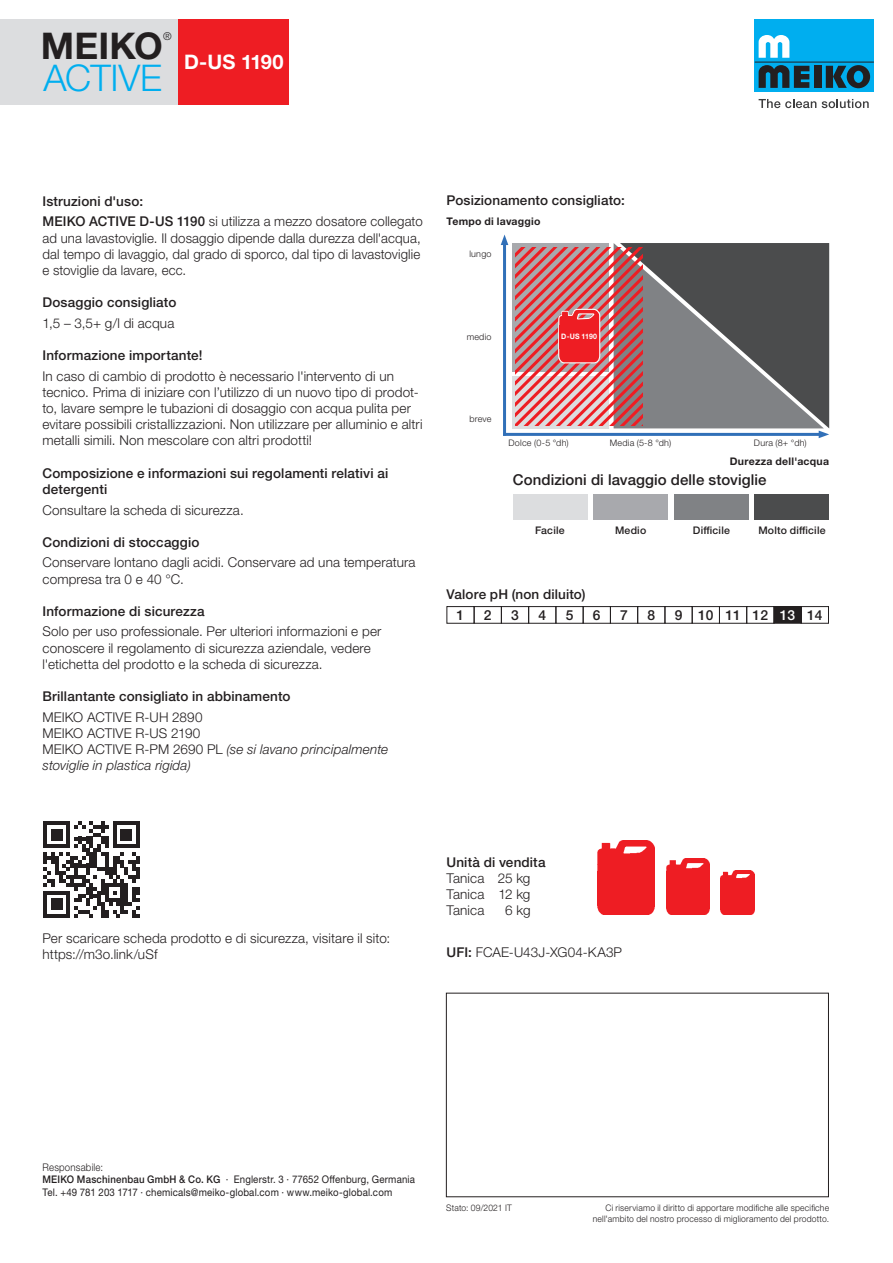
<style>
.page{position:relative;width:893px;height:1263px;background:#fff}
.page>*{position:absolute;margin:0;border:0;box-sizing:border-box;transform-origin:0 0}
.t1{font:300 36.75px "Helvetica Neue LTW1 G";letter-spacing:-.005em;color:#00aeef}
.t2{font:700 20.1px "Helvetica Neue LTW1 G";letter-spacing:-.015em;color:#fff}
.t3{font:500 15px "Helvetica Neue LTW1 G";letter-spacing:.005em;color:#231f20}
.t4{font:500 13.8px "Helvetica Neue LTW1 G";color:#231f20}
.t5{font:300 13.5px/16.2px "Helvetica Neue LTW1 G";letter-spacing:.01em;color:#231f20}
.t6{font:500 13.5px/20.4px "Helvetica Neue LTW1 G";letter-spacing:.01em;color:#231f20}
.t7{font:300 10.8px "Helvetica Neue LTW1 G";color:#231f20}
.t8{font:10.5px/12.6px "Helvetica Neue LTW1 G";letter-spacing:.015em;color:#231f20;scale:.92 1}
.t9{font:500 10.5px "Helvetica Neue LTW1 G";letter-spacing:.02em;color:#231f20}
.t10{font:700 10.5px "Helvetica Neue LTW1 G";letter-spacing:.025em;color:#231f20}
.t11{font:300 9px/10.8px "Helvetica Neue LTW1 G";letter-spacing:.025em;color:#231f20;text-align:right;scale:.95 1}
.t12{font:300 9px "Helvetica Neue LTW1 G";letter-spacing:.025em;color:#231f20}
.t13{font:700 7.5px "Helvetica Neue LTW1 G";letter-spacing:.01em;color:#fff;scale:.93 1}
.s1{font-weight:300}
.s2{font-style:italic}
.s3{color:#fff}
.s4{font-weight:500}
</style>
<div class="page">
<div style="left:446px;top:606px;width:28px;height:18px;border:1px solid #231f20"></div>
<div style="left:474px;top:606px;width:28px;height:18px;border:1px solid #231f20"></div>
<div style="left:501px;top:606px;width:28px;height:18px;border:1px solid #231f20"></div>
<div style="left:528px;top:606px;width:28px;height:18px;border:1px solid #231f20"></div>
<div style="left:555px;top:606px;width:29px;height:18px;border:1px solid #231f20"></div>
<div style="left:583px;top:606px;width:28px;height:18px;border:1px solid #231f20"></div>
<div style="left:610px;top:606px;width:28px;height:18px;border:1px solid #231f20"></div>
<div style="left:637px;top:606px;width:28px;height:18px;border:1px solid #231f20"></div>
<div style="left:665px;top:606px;width:28px;height:18px;border:1px solid #231f20"></div>
<div style="left:692px;top:606px;width:28px;height:18px;border:1px solid #231f20"></div>
<div style="left:719px;top:606px;width:28px;height:18px;border:1px solid #231f20"></div>
<div style="left:746px;top:606px;width:28px;height:18px;border:1px solid #231f20"></div>
<div style="left:774px;top:607px;width:27px;height:16px;background:#231f20"></div>
<div style="left:774px;top:606px;width:28px;height:18px;border:1px solid #231f20"></div>
<div style="left:801px;top:606px;width:28px;height:18px;border:1px solid #231f20"></div>
<div style="left:446px;top:993px;width:383px;height:204px;border:1px solid #231f20"></div>
<div style="left:755px;top:19px;width:119px;height:73px;background:#00aeef"></div>
<div style="left:814px;top:66px;width:7px;height:22px;background:#231f20"></div>
<svg style="left:826px;top:65px;width:44px;height:23px"></svg>
<hr style="left:755px;top:62px;width:119px;height:1px;background:#231f20">
<svg style="left:759px;top:35px;width:30px;height:23px"></svg>
<svg style="left:759px;top:65px;width:50px;height:23px"></svg>
<svg style="left:759px;top:99px;width:57px;height:9px"></svg>
<svg style="left:822px;top:99px;width:47px;height:9px"></svg>
<div style="left:0;top:19px;width:179px;height:85px;background:#dcdddf"></div>
<div style="left:179px;top:19px;width:110px;height:85px;background:#ee1d23"></div>
<hr style="left:503px;top:243px;width:3px;height:193px;background:#3170b8">
<svg style="left:501px;top:234px;width:7px;height:11px"></svg>
<div style="left:512px;top:243px;width:97px;height:128px;background:#a8a9ad"></div>
<div style="left:512px;top:376px;width:97px;height:52px;background:linear-gradient(to right,#dcdddf,#dcdddf)"></div>
<hr style="left:503px;top:433px;width:318px;height:3px;background:#3170b8">
<svg style="left:614px;top:243px;width:215px;height:195px;background:#6b6d70"></svg>
<div style="left:513px;top:494px;width:74px;height:26px;background:#dcdddf"></div>
<div style="left:593px;top:494px;width:75px;height:26px;background:#a8a9ad"></div>
<div style="left:674px;top:494px;width:74px;height:26px;background:#808285"></div>
<div style="left:755px;top:494px;width:74px;height:26px;background:#4b4c4d"></div>
<svg style="left:43px;top:821px;width:97px;height:97px"></svg>
<img style="left:516px;top:247px;width:127px;height:178px">
<svg style="left:558px;top:309px;width:42px;height:54px"></svg>
<div style="left:559px;top:325px;width:40px;height:23px;background:#ee1d23"></div>
<img style="left:666px;top:858px;width:43px;height:57px">
<img style="left:598px;top:841px;width:56px;height:74px">
<img style="left:721px;top:871px;width:33px;height:44px">
<p class="t7" style="left:163px;top:29px;width:10px">®</p>
<h2 class="t2" style="left:41px;top:49px;width:244px"><sup>MEIKO</sup> D-US 1190</h2>
<h1 class="t1" style="left:43px;top:56px;width:120px">ACTIVE</h1>
<p class="t6" style="left:43px;top:191px;width:382px">Istruzioni d'uso:<br>MEIKO ACTIVE D-US 1190 <span class="s1">si utilizza a mezzo dosatore collegato</span></p>
<p class="t5" style="left:43px;top:230px;width:380px;text-align:justify">ad una lavastoviglie. Il dosaggio dipende dalla durezza dell'acqua, dal tempo di lavaggio, dal grado di sporco, dal tipo di lavastoviglie e stoviglie da lavare, ecc.</p>
<p class="t6" style="left:43px;top:292px;width:135px">Dosaggio consigliato</p>
<p class="t5" style="left:43px;top:315px;width:133px">1,5 – 3,5+ g/l di acqua</p>
<p class="t6" style="left:43px;top:345px;width:162px">Informazione importante!</p>
<p class="t5" style="left:43px;top:368px;width:381px">In caso di cambio di prodotto è necessario l'intervento di un tecnico. Prima di iniziare con l’utilizzo di un nuovo tipo di prodot&shy;to, lavare sempre le tubazioni di dosaggio con acqua pulita per evitare possibili cristallizzazioni. Non utilizzare per alluminio e altri metalli simili. Non mescolare con altri prodotti!</p>
<p class="t6" style="left:43px;top:465px;width:347px;line-height:16.2px">Composizione e informazioni sui regolamenti relativi ai detergenti</p>
<p class="t5" style="left:43px;top:502px;width:203px">Consultare la scheda di sicurezza.</p>
<p class="t6" style="left:43px;top:532px;width:158px">Condizioni di stoccaggio</p>
<p class="t5" style="left:43px;top:554px;width:374px">Conservare lontano dagli acidi. Conservare ad una temperatura compresa tra 0 e 40 °C.</p>
<p class="t6" style="left:43px;top:601px;width:164px">Informazione di sicurezza</p>
<p class="t5" style="left:43px;top:623px;width:340px">Solo per uso professionale. Per ulteriori informazioni e per conoscere il regolamento di sicurezza aziendale, vedere l'etichetta del prodotto e la scheda di sicurezza.</p>
<p class="t6" style="left:43px;top:686px;width:250px">Brillantante consigliato in abbinamento</p>
<p class="t5" style="left:43px;top:709px;width:347px">MEIKO ACTIVE R-UH 2890<br>MEIKO ACTIVE R-US 2190<br>MEIKO ACTIVE R-PM 2690 PL <span class="s2">(se si lavano principalmente stoviglie in plastica rigida)</span></p>
<p class="t6" style="left:446px;top:190px;width:180px">Posizionamento consigliato:</p>
<p class="t10" style="left:446px;top:215px;width:96px">Tempo di lavaggio</p>
<p class="t12" style="left:469px;top:249px;width:24px">lungo</p>
<p class="t12" style="left:467px;top:331px;width:26px">medio</p>
<p class="t13" style="left:561px;top:332px;width:40px">D-US 1190</p>
<p class="t12" style="left:469px;top:414px;width:24px">breve</p>
<p class="t12" style="left:509px;top:437px;width:62px">Dolce (0-5 °dh)</p>
<p class="t12" style="left:610px;top:437px;width:63px">Media (5-8 °dh)</p>
<p class="t12" style="left:754px;top:437px;width:54px">Dura (8+ °dh)</p>
<p class="t10" style="left:730px;top:455px;width:101px">Durezza dell'acqua</p>
<p class="t3" style="left:513px;top:471px;width:255px">Condizioni di lavaggio delle stoviglie</p>
<p class="t9" style="left:535px;top:523px;width:31px">Facile</p>
<p class="t9" style="left:615px;top:523px;width:33px">Medio</p>
<p class="t9" style="left:693px;top:523px;width:38px">Difficile</p>
<p class="t9" style="left:758px;top:523px;width:69px">Molto difficile</p>
<p class="t6" style="left:446px;top:584px;width:140px">Valore pH (non diluito)</p>
<p class="t4" style="left:457px;top:607px;width:9px">1</p>
<p class="t4" style="left:484px;top:607px;width:9px">2</p>
<p class="t4" style="left:511px;top:607px;width:9px">3</p>
<p class="t4" style="left:538px;top:607px;width:9px">4</p>
<p class="t4" style="left:566px;top:607px;width:9px">5</p>
<p class="t4" style="left:593px;top:607px;width:9px">6</p>
<p class="t4" style="left:620px;top:607px;width:9px">7</p>
<p class="t4" style="left:647px;top:607px;width:9px">8</p>
<p class="t4" style="left:675px;top:607px;width:149px">9 10 11 12 <span class="s3">13</span> 14</p>
<p class="t5" style="left:43px;top:930px;width:349px">Per scaricare scheda prodotto e di sicurezza, visitare il sito: https://m3o.link/uSf</p>
<p class="t6" style="left:446px;top:852px;width:101px">Unità di vendita</p>
<p class="t5" style="left:446px;top:870px;width:85px;text-align:justify">Tanica 25 kg Tanica 12 kg Tanica</p>
<p class="t5" style="left:505px;top:902px;width:27px">6 kg</p>
<p class="t5" style="left:446px;top:944px;width:177px"><span class="s4">UFI:</span> FCAE-U43J-XG04-KA3P</p>
<p class="t8" style="left:43px;top:1160px;width:406px"><span class="s1">Responsabile:<br></span><span class="s4">MEIKO Maschinenbau GmbH &amp; Co. KG</span> · Englerstr. 3 · 77652 Offenburg, Germania<br>Tel. +49 781 203 1717 · chemicals@meiko-global.com · www.meiko-global.com</p>
<p class="t11" style="left:446px;top:1203px;width:71px">Stato: 09/2021 IT</p>
<p class="t11" style="left:593px;top:1203px;width:250px">Ci riserviamo il diritto di apportare modifiche alle specifiche nell'ambito del nostro processo di miglioramento del prodotto.</p>
</div>
